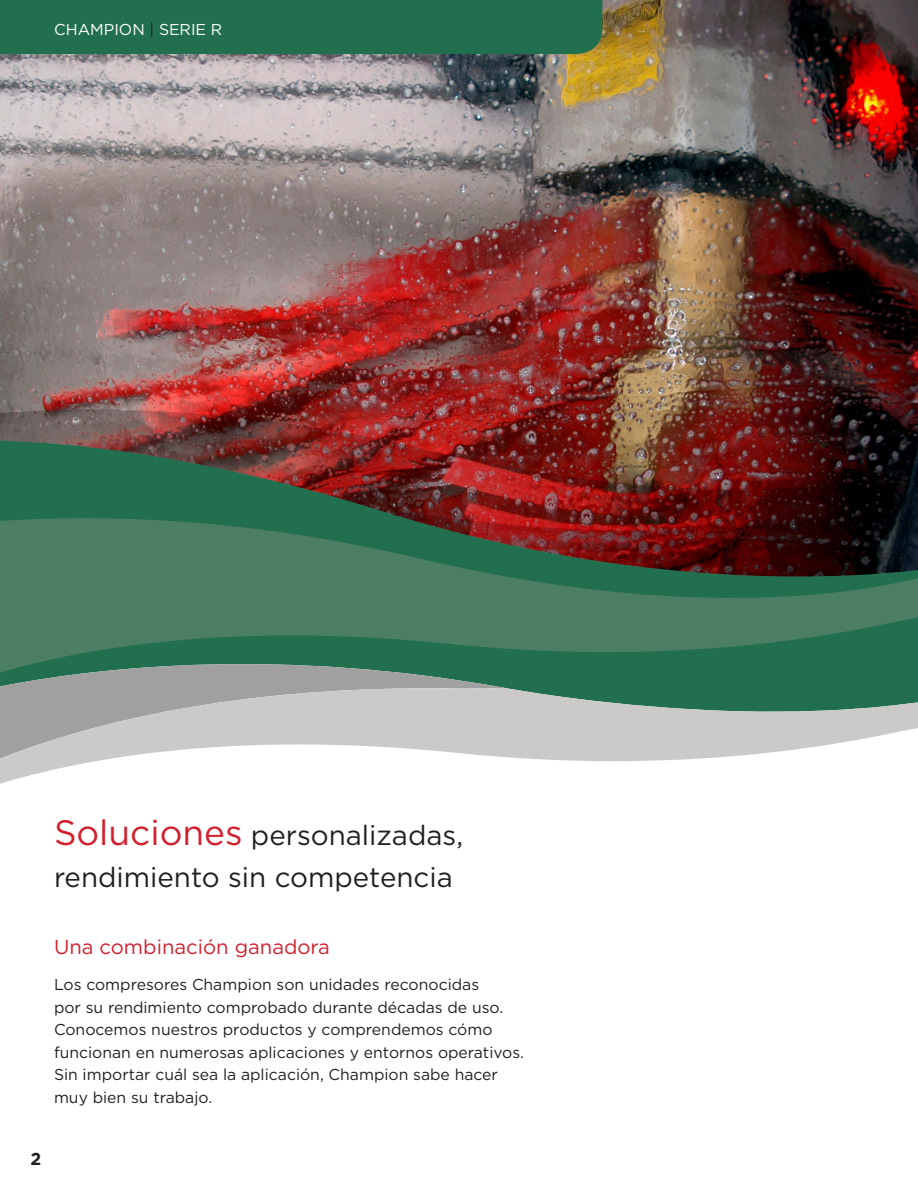
<style>
.page{position:relative;width:918px;height:1188px;background:#fff}
.page>*{position:absolute;margin:0;border:0;box-sizing:border-box;transform-origin:0 0}
.Pull_quote__white_19{font:27.75px/42px "Gotham";color:#231f20}
.Heading_14{font:20.25px "Gotham";color:#d2202f}
.Page_Num_-_Left{font:700 17.25px "Gotham";color:#231f20}
.Body_Text_11_-_Main{font:15.75px/22.5px "Gotham";color:#231f20}
.Red_Tab_11__white{font:15.75px "Gotham";color:#fff}
.s1{color:#231f20}
.s2{font-size:35.25px;color:#d2202f}
</style>
<div class="page">
<img style="left:0;top:0;width:918px;height:410px">
<img style="left:0;top:410px;width:918px;height:30px">
<img style="left:0;top:440px;width:918px;height:248px">
<svg style="left:0;top:514px;width:918px;height:163px;background:#41664e"></svg>
<svg style="left:0;top:648px;width:505px;height:40px;background:#598472"></svg>
<svg style="left:0;top:688px;width:918px;height:96px;fill:#ccc9c9"></svg>
<div style="left:0;top:0;width:602px;height:54px;background:#226f50"></div>
<p class="Red_Tab_11__white" style="left:54px;top:19px;width:170px">CHAMPION <span class="s1">|</span> SERIE R</p>
<p class="Pull_quote__white_19" style="left:54px;top:813px;width:411px"><span class="s2">Soluciones</span> personalizadas, rendimiento sin competencia</p>
<p class="Heading_14" style="left:54px;top:934px;width:278px">Una combinación ganadora</p>
<p class="Body_Text_11_-_Main" style="left:54px;top:973px;width:472px">Los compresores Champion son unidades reconocidas<br>por su rendimiento comprobado durante décadas de uso.<br>Conocemos nuestros productos y comprendemos cómo funcionan en numerosas aplicaciones y entornos operativos.<br>Sin importar cuál sea la aplicación, Champion sabe hacer muy bien su trabajo.</p>
<p class="Page_Num_-_Left" style="left:31px;top:1147px;width:12px">2</p>
</div>
